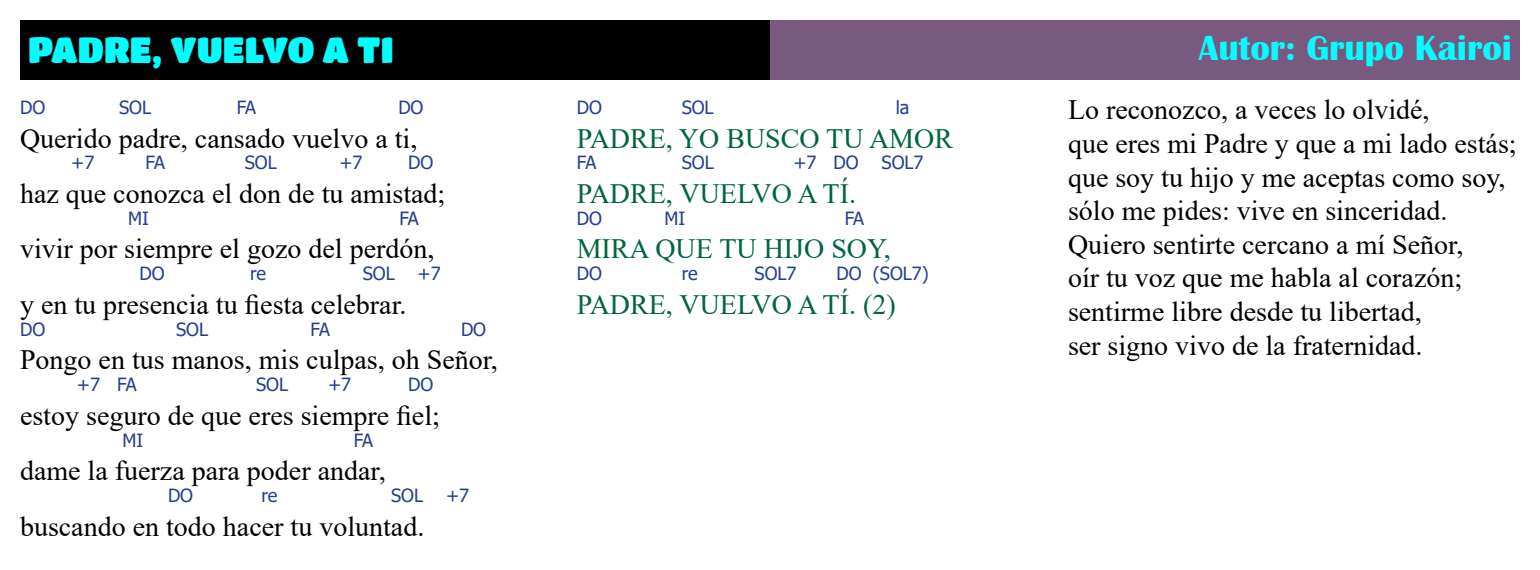
<style>
.page{position:relative;width:1540px;height:570px;background:#fff}
.page>*{position:absolute;margin:0;border:0;box-sizing:border-box;transform-origin:0 0}
.t1{font:700 36px "Britannic";color:#0ff}
.t2{font:36px "Titan One";color:#0ff}
.t3{font:28px/33.6px "Times New Roman";color:#000}
.t4{font:28px "Times New Roman";color:#00653e}
.t5{font:18.2px "Tahoma";letter-spacing:-.005em;color:#25408f}
</style>
<div class="page">
<div style="left:20px;top:20px;width:750px;height:60px;background:#000"></div>
<div style="left:770px;top:20px;width:750px;height:60px;background:#7a5980"></div>
<p class="t2" style="left:28px;top:28px;width:367px">PADRE, VUELVO A TI</p>
<p class="t1" style="left:1199px;top:28px;width:315px">Autor: Grupo Kairoi</p>
<p class="t5" style="left:20px;top:95px;width:27px">DO</p>
<p class="t5" style="left:119px;top:95px;width:33px">SOL</p>
<p class="t5" style="left:237px;top:95px;width:21px">FA</p>
<p class="t5" style="left:399px;top:95px;width:27px">DO</p>
<p class="t3" style="left:20px;top:120px;width:399px">Querido padre, cansado vuelvo a ti,</p>
<p class="t5" style="left:71px;top:151px;width:25px">+7</p>
<p class="t5" style="left:146px;top:151px;width:21px">FA</p>
<p class="t5" style="left:245px;top:151px;width:33px">SOL</p>
<p class="t5" style="left:339px;top:151px;width:25px">+7</p>
<p class="t5" style="left:408px;top:151px;width:27px">DO</p>
<p class="t3" style="left:20px;top:176px;width:427px">haz que conozca el don de tu amistad;</p>
<p class="t5" style="left:128px;top:206px;width:22px">MI</p>
<p class="t5" style="left:400px;top:206px;width:21px">FA</p>
<p class="t3" style="left:20px;top:231px;width:416px">vivir por siempre el gozo del perdón,</p>
<p class="t5" style="left:140px;top:261px;width:27px">DO</p>
<p class="t5" style="left:250px;top:261px;width:17px">re</p>
<p class="t5" style="left:363px;top:261px;width:33px">SOL</p>
<p class="t5" style="left:418px;top:261px;width:25px">+7</p>
<p class="t3" style="left:20px;top:287px;width:388px">y en tu presencia tu fiesta celebrar.</p>
<p class="t5" style="left:20px;top:317px;width:27px">DO</p>
<p class="t5" style="left:176px;top:317px;width:33px">SOL</p>
<p class="t5" style="left:311px;top:317px;width:21px">FA</p>
<p class="t5" style="left:461px;top:317px;width:27px">DO</p>
<p class="t3" style="left:20px;top:342px;width:479px">Pongo en tus manos, mis culpas, oh Señor,</p>
<p class="t5" style="left:77px;top:372px;width:61px">+7 FA</p>
<p class="t5" style="left:256px;top:372px;width:33px">SOL</p>
<p class="t5" style="left:328px;top:372px;width:25px">+7</p>
<p class="t5" style="left:408px;top:372px;width:27px">DO</p>
<p class="t3" style="left:20px;top:398px;width:421px">estoy seguro de que eres siempre fiel;</p>
<p class="t5" style="left:123px;top:428px;width:22px">MI</p>
<p class="t5" style="left:354px;top:428px;width:21px">FA</p>
<p class="t3" style="left:20px;top:453px;width:367px">dame la fuerza para poder andar,</p>
<p class="t5" style="left:168px;top:483px;width:26px">DO</p>
<p class="t5" style="left:261px;top:483px;width:17px">re</p>
<p class="t5" style="left:391px;top:483px;width:33px">SOL</p>
<p class="t5" style="left:446px;top:483px;width:25px">+7</p>
<p class="t3" style="left:20px;top:509px;width:406px">buscando en todo hacer tu voluntad.</p>
<p class="t3" style="left:1068px;top:92px;width:450px">Lo reconozco, a veces lo olvidé,<br>que eres mi Padre y que a mi lado estás; que soy tu hijo y me aceptas como soy, sólo me pides: vive en sinceridad.<br>Quiero sentirte cercano a mí Señor,<br>oír tu voz que me habla al corazón; sentirme libre desde tu libertad,<br>ser signo vivo de la fraternidad.</p>
<p class="t5" style="left:577px;top:95px;width:27px">DO</p>
<p class="t5" style="left:682px;top:95px;width:33px">SOL</p>
<p class="t5" style="left:896px;top:95px;width:15px">la</p>
<p class="t4" style="left:577px;top:118px;width:378px">PADRE, YO BUSCO TU AMOR</p>
<p class="t5" style="left:577px;top:151px;width:21px">FA</p>
<p class="t5" style="left:682px;top:151px;width:33px">SOL</p>
<p class="t5" style="left:793px;top:151px;width:67px">+7 DO</p>
<p class="t5" style="left:882px;top:151px;width:43px">SOL7</p>
<p class="t4" style="left:577px;top:174px;width:281px">PADRE, VUELVO A TÍ.</p>
<p class="t5" style="left:577px;top:206px;width:27px">DO</p>
<p class="t5" style="left:665px;top:206px;width:22px">MI</p>
<p class="t5" style="left:845px;top:206px;width:21px">FA</p>
<p class="t4" style="left:577px;top:229px;width:316px">MIRA QUE TU HIJO SOY,</p>
<p class="t5" style="left:577px;top:261px;width:27px">DO</p>
<p class="t5" style="left:682px;top:261px;width:17px">re</p>
<p class="t5" style="left:755px;top:261px;width:43px">SOL7</p>
<p class="t5" style="left:836px;top:261px;width:94px">DO (SOL7)</p>
<p class="t4" style="left:577px;top:285px;width:320px">PADRE, VUELVO A TÍ. (2)</p>
</div>
